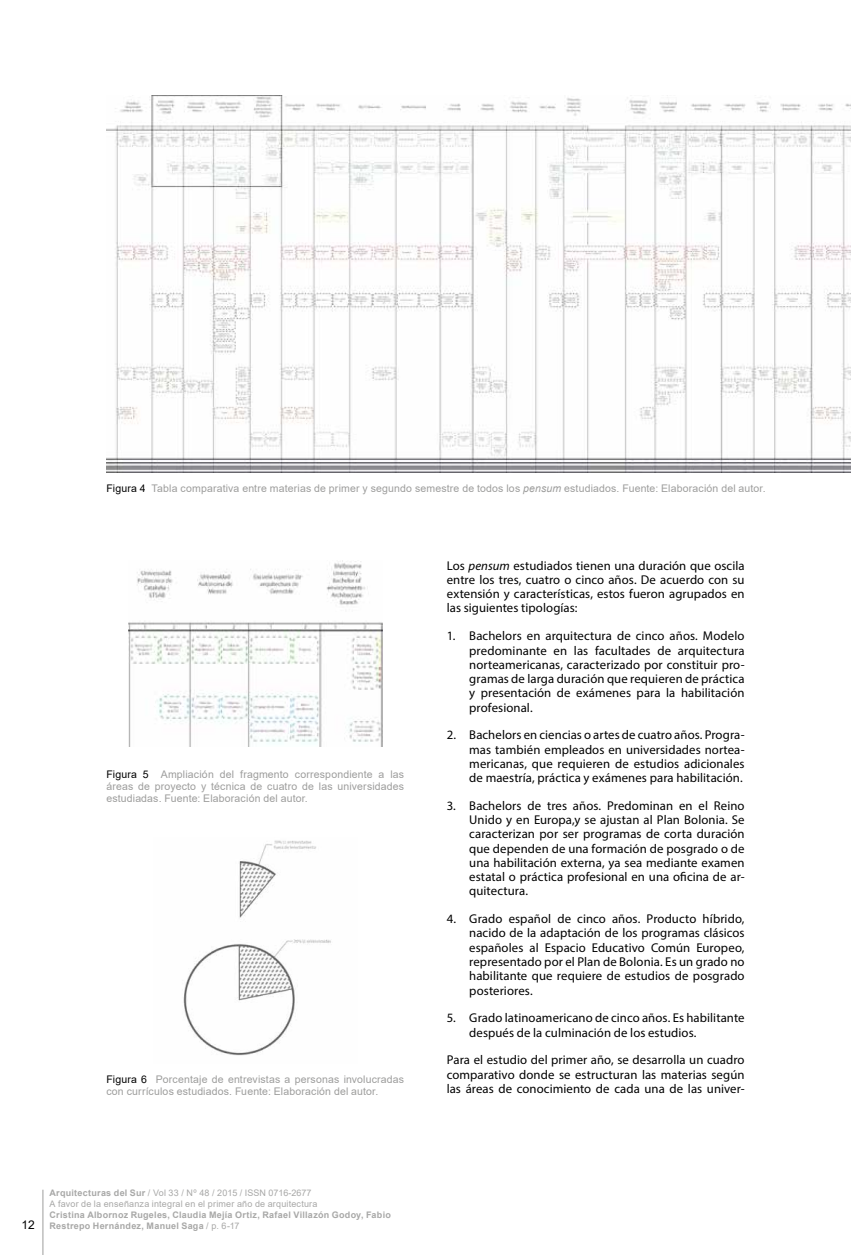
<style>
.page{position:relative;width:851px;height:1255px;background:#fff}
.page>*{position:absolute;margin:0;border:0;box-sizing:border-box;transform-origin:0 0}
.t1{font:12.75px/14.2px "Myriad Pro";letter-spacing:.005em;color:#000;text-align:justify}
.t2{font:12px "Arial";color:#000}
.t3{font:10.5px/12px "Arial";letter-spacing:.015em;color:#9d9d9c;text-align:justify}
.t4{font:9px/10.8px "Arial";letter-spacing:.02em;color:#a8a8a7}
.t5{font:700 9px/10.8px "Arial";letter-spacing:.03em;color:#a8a8a7}
.s1{color:#000}
.s2{font-style:italic}
.s3{font-weight:700}
.s4{font-weight:400}
</style>
<div class="page">
<hr style="left:43px;top:1189px;width:1px;height:65px;background:#9d9d9c">
<img style="left:106px;top:96px;width:744px;height:376px">
<img style="left:183px;top:840px;width:148px;height:216px">
<img style="left:128px;top:560px;width:254px;height:186px">
<p class="t3" style="left:106px;top:482px;width:660px"><span class="s1">Figura 4</span> Tabla comparativa entre materias de primer y segundo semestre de todos los <span class="s2">pensum</span> estudiados. Fuente: Elaboración del autor.</p>
<p class="t3" style="left:106px;top:768px;width:299px"><span class="s1">Figura 5</span> Ampliación del fragmento correspondiente a las áreas de proyecto y técnica de cuatro de las universidades estudiadas. Fuente: Elaboración del autor.</p>
<p class="t3" style="left:106px;top:1073px;width:299px"><span class="s1">Figura 6</span> Porcentaje de entrevistas a personas involucradas con currículos estudiados. Fuente: Elaboración del autor.</p>
<p class="t1" style="left:446px;top:558px;width:299px">Los <span class="s2">pensum</span> estudiados tienen una duración que oscila entre los tres, cuatro o cinco años. De acuerdo con su extensión y características, estos fueron agrupados en las siguientes tipologías:</p>
<p class="t1" style="left:469px;top:628px;width:277px;text-indent:-22px">1. Bachelors en arquitectura de cinco años. Modelo predominante en las facultades de arquitectura norteamericanas, caracterizado por constituir pro&shy;gramas de larga duración que requieren de práctica y presentación de exámenes para la habilitación profesional.</p>
<p class="t1" style="left:469px;top:727px;width:277px;text-indent:-23px">2. Bachelors en ciencias o artes de cuatro años. Progra&shy;mas también empleados en universidades nortea&shy;mericanas, que requieren de estudios adicionales de maestría, práctica y exámenes para habilitación.</p>
<p class="t1" style="left:469px;top:798px;width:277px;text-indent:-23px">3. Bachelors de tres años. Predominan en el Reino Unido y en Europa,y se ajustan al Plan Bolonia. Se caracterizan por ser programas de corta duración que dependen de una formación de posgrado o de una habilitación externa, ya sea mediante examen estatal o práctica profesional en una oficina de ar&shy;quitectura.</p>
<p class="t1" style="left:469px;top:911px;width:277px;text-indent:-23px">4. Grado español de cinco años. Producto híbrido, nacido de la adaptación de los programas clásicos españoles al Espacio Educativo Común Europeo, representado por el Plan de Bolonia. Es un grado no habilitante que requiere de estudios de posgrado posteriores.</p>
<p class="t1" style="left:469px;top:1010px;width:277px;text-indent:-23px">5. Grado latinoamericano de cinco años. Es habilitante después de la culminación de los estudios.</p>
<p class="t1" style="left:446px;top:1052px;width:299px">Para el estudio del primer año, se desarrolla un cuadro comparativo donde se estructuran las materias según las áreas de conocimiento de cada una de las univer-</p>
<p class="t2" style="left:21px;top:1215px;width:15px">12</p>
<p class="t4" style="left:49px;top:1187px;width:269px"><span class="s3">Arquitecturas del Sur</span> / Vol 33 / Nº 48 / 2015 / ISSN 0716-2677<br>A favor de la enseñanza integral en el primer año de arquitectura</p>
<p class="t5" style="left:49px;top:1209px;width:343px">Cristina Albornoz Rugeles, Claudia Mejía Ortiz, Rafael Villazón Godoy, Fabio<br>Restrepo Hernández, Manuel Saga <span class="s4">/ p. 6-17</span></p>
</div>
